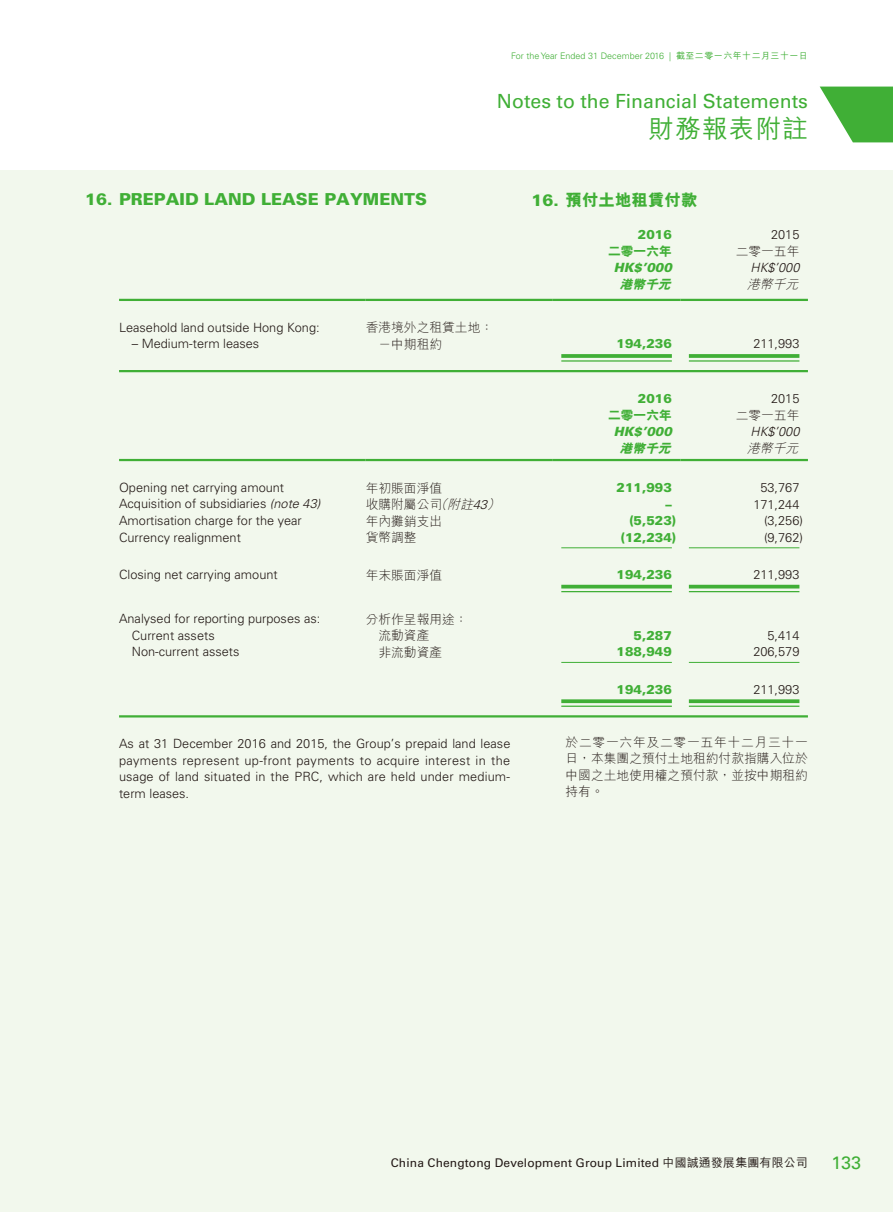
<style>
.page{position:relative;width:893px;height:1212px;background:#fff}
.page>*{position:absolute;margin:0;border:0;box-sizing:border-box;transform-origin:0 0}
.t1{font:500 25.5px "M Hei HK";letter-spacing:.05em;color:#40af36}
.t2{font:19.5px "Univers LT Std";color:#40af36}
.t3{font:18px "Univers LT Std";color:#40af36}
.t4{font:900 16.5px "Univers LT Std";color:#40af36}
.t5{font:800 16.5px "M Hei HK";color:#40af36}
.t6{font:300 12.75px/16.5px "Univers LT Std";color:#231916;text-align:justify}
.t7{font:300 12.75px/16.5px "M Hei HK";color:#231916;text-align:justify}
.t8{font:900 12.75px "Univers LT Std";color:#40af36}
.t9{font:italic 900 12.75px "Univers LT Std";color:#40af36}
.t10{font:italic 300 12.75px "Univers LT Std";color:#231916}
.t11{font:800 12.75px "M Hei HK";color:#40af36}
.t12{font:italic 800 12.75px "M Hei HK";color:#40af36}
.t13{font:italic 300 12.75px "M Hei HK";color:#231916}
.t14{font:12px "Univers LT Std";letter-spacing:.01em;color:#231916}
.t15{font:300 9px "Univers LT Std";color:#40af36}
.s1{font-family:"M Hei HK";font-weight:500}
.s2{font-family:"Univers LT Std";font-weight:900}
.s3{font-style:italic}
.s4{font-family:"Univers LT Std";font-style:italic}
</style>
<div class="page">
<div style="left:0;top:170px;width:893px;height:1042px;background:#f2f8ed"></div>
<svg style="left:820px;top:87px;width:73px;height:55px"></svg>
<hr style="left:119px;top:299px;width:247px;height:2px;background:#40af36">
<hr style="left:366px;top:299px;width:187px;height:2px;background:#40af36">
<hr style="left:553px;top:299px;width:127px;height:2px;background:#40af36">
<hr style="left:680px;top:299px;width:128px;height:2px;background:#40af36">
<svg style="left:561px;top:354px;width:111px;height:4px"></svg>
<hr style="left:561px;top:360px;width:111px;height:2px;background:#40af36">
<svg style="left:689px;top:354px;width:110px;height:4px"></svg>
<hr style="left:689px;top:360px;width:110px;height:2px;background:#40af36">
<hr style="left:119px;top:370px;width:689px;height:2px;background:#40af36">
<hr style="left:119px;top:459px;width:247px;height:2px;background:#40af36">
<hr style="left:366px;top:459px;width:187px;height:2px;background:#40af36">
<hr style="left:553px;top:459px;width:127px;height:2px;background:#40af36">
<hr style="left:680px;top:459px;width:128px;height:2px;background:#40af36">
<hr style="left:561px;top:547px;width:111px;height:1px;background:#40af36">
<hr style="left:689px;top:547px;width:110px;height:1px;background:#40af36">
<hr style="left:561px;top:585px;width:111px;height:3px;background:#40af36">
<hr style="left:561px;top:591px;width:111px;height:1px;background:#40af36">
<hr style="left:689px;top:585px;width:110px;height:3px;background:#40af36">
<hr style="left:689px;top:591px;width:110px;height:1px;background:#40af36">
<hr style="left:561px;top:662px;width:111px;height:1px;background:#40af36">
<hr style="left:689px;top:662px;width:110px;height:1px;background:#40af36">
<svg style="left:561px;top:699px;width:111px;height:4px"></svg>
<hr style="left:561px;top:706px;width:111px;height:1px;background:#40af36">
<svg style="left:689px;top:699px;width:110px;height:4px"></svg>
<hr style="left:689px;top:706px;width:110px;height:1px;background:#40af36">
<hr style="left:119px;top:715px;width:689px;height:2px;background:#40af36">
<p class="t15" style="left:511px;top:50px;width:298px">For the Year Ended 31 December 2016 | <span class="s1">截至二零一六年十二月三十一日</span></p>
<p class="t4" style="left:85px;top:189px;width:343px">16. PREPAID LAND LEASE PAYMENTS</p>
<h2 class="t2" style="left:497px;top:89px;width:312px">Notes to the Financial Statements</h2>
<h1 class="t1" style="left:648px;top:110px;width:161px">財務報表附註</h1>
<p class="t5" style="left:531px;top:192px;width:168px"><span class="s2">16.</span> 預付土地租賃付款</p>
<p class="t8" style="left:638px;top:226px;width:36px">2016</p>
<p class="t6" style="left:771px;top:226px;width:30px">2015</p>
<p class="t11" style="left:608px;top:245px;width:65px">二零一六年</p>
<p class="t7" style="left:736px;top:243px;width:65px">二零一五年</p>
<p class="t9" style="left:614px;top:259px;width:60px">HK$’000</p>
<p class="t10" style="left:750px;top:259px;width:50px">HK$’000</p>
<p class="t12" style="left:620px;top:278px;width:56px">港幣千元</p>
<p class="t13" style="left:747px;top:278px;width:56px">港幣千元</p>
<p class="t6" style="left:119px;top:319px;width:202px">Leasehold land outside Hong Kong:</p>
<p class="t7" style="left:366px;top:319px;width:129px">香港境外之租賃土地：</p>
<p class="t6" style="left:132px;top:336px;width:129px">– Medium-term leases</p>
<p class="t7" style="left:378px;top:336px;width:65px">－中期租約</p>
<p class="t8" style="left:617px;top:336px;width:57px">194,236</p>
<p class="t6" style="left:753px;top:336px;width:48px">211,993</p>
<p class="t8" style="left:638px;top:390px;width:36px">2016</p>
<p class="t6" style="left:771px;top:390px;width:30px">2015</p>
<p class="t11" style="left:608px;top:409px;width:65px">二零一六年</p>
<p class="t7" style="left:736px;top:407px;width:65px">二零一五年</p>
<p class="t9" style="left:614px;top:423px;width:60px">HK$’000</p>
<p class="t10" style="left:750px;top:424px;width:50px">HK$’000</p>
<p class="t12" style="left:620px;top:442px;width:56px">港幣千元</p>
<p class="t13" style="left:747px;top:442px;width:56px">港幣千元</p>
<p class="t6" style="left:119px;top:479px;width:167px">Opening net carrying amount</p>
<p class="t7" style="left:366px;top:479px;width:78px">年初賬面淨值</p>
<p class="t8" style="left:617px;top:479px;width:57px">211,993</p>
<p class="t6" style="left:760px;top:479px;width:40px">53,767</p>
<p class="t6" style="left:119px;top:496px;width:203px">Acquisition of subsidiaries <span class="s3">(note 43)</span></p>
<p class="t7" style="left:366px;top:496px;width:139px">收購附屬公司<span class="s3">（附註</span><span class="s4">43</span><span class="s3">）</span></p>
<p class="t8" style="left:665px;top:496px;width:8px">–</p>
<p class="t6" style="left:753px;top:496px;width:48px">171,244</p>
<p class="t6" style="left:119px;top:512px;width:184px">Amortisation charge for the year</p>
<p class="t7" style="left:366px;top:512px;width:78px">年內攤銷支出</p>
<p class="t8" style="left:629px;top:512px;width:48px">(5,523)</p>
<p class="t6" style="left:764px;top:512px;width:40px">(3,256)</p>
<p class="t6" style="left:119px;top:529px;width:123px">Currency realignment</p>
<p class="t7" style="left:366px;top:529px;width:52px">貨幣調整</p>
<p class="t8" style="left:621px;top:529px;width:57px">(12,234)</p>
<p class="t6" style="left:764px;top:529px;width:40px">(9,762)</p>
<p class="t6" style="left:119px;top:566px;width:160px">Closing net carrying amount</p>
<p class="t7" style="left:366px;top:566px;width:78px">年末賬面淨值</p>
<p class="t8" style="left:617px;top:566px;width:57px">194,236</p>
<p class="t6" style="left:753px;top:566px;width:48px">211,993</p>
<p class="t6" style="left:119px;top:610px;width:203px">Analysed for reporting purposes as:</p>
<p class="t7" style="left:366px;top:610px;width:103px">分析作呈報用途：</p>
<p class="t6" style="left:132px;top:627px;width:84px">Current assets</p>
<p class="t7" style="left:378px;top:627px;width:53px">流動資產</p>
<p class="t8" style="left:634px;top:627px;width:40px">5,287</p>
<p class="t6" style="left:767px;top:627px;width:33px">5,414</p>
<p class="t6" style="left:132px;top:643px;width:109px">Non-current assets</p>
<p class="t7" style="left:378px;top:643px;width:65px">非流動資產</p>
<p class="t8" style="left:617px;top:643px;width:57px">188,949</p>
<p class="t6" style="left:753px;top:643px;width:48px">206,579</p>
<p class="t8" style="left:617px;top:681px;width:57px">194,236</p>
<p class="t6" style="left:753px;top:681px;width:48px">211,993</p>
<p class="t6" style="left:119px;top:735px;width:393px">As at 31 December 2016 and 2015, the Group’s prepaid land lease payments represent up-front payments to acquire interest in the usage of land situated in the PRC, which are held under medium&shy;term leases.</p>
<p class="t7" style="left:566px;top:734px;width:244px">於二零一六年及二零一五年十二月三十一日，本集團之預付土地租約付款指購入位於中國之土地使用權之預付款，並按中期租約持有。</p>
<p class="t14" style="left:391px;top:1156px;width:419px">China Chengtong Development Group Limited <span class="s1">中國誠通發展集團有限公司</span></p>
<h3 class="t3" style="left:831px;top:1152px;width:31px">133</h3>
</div>
